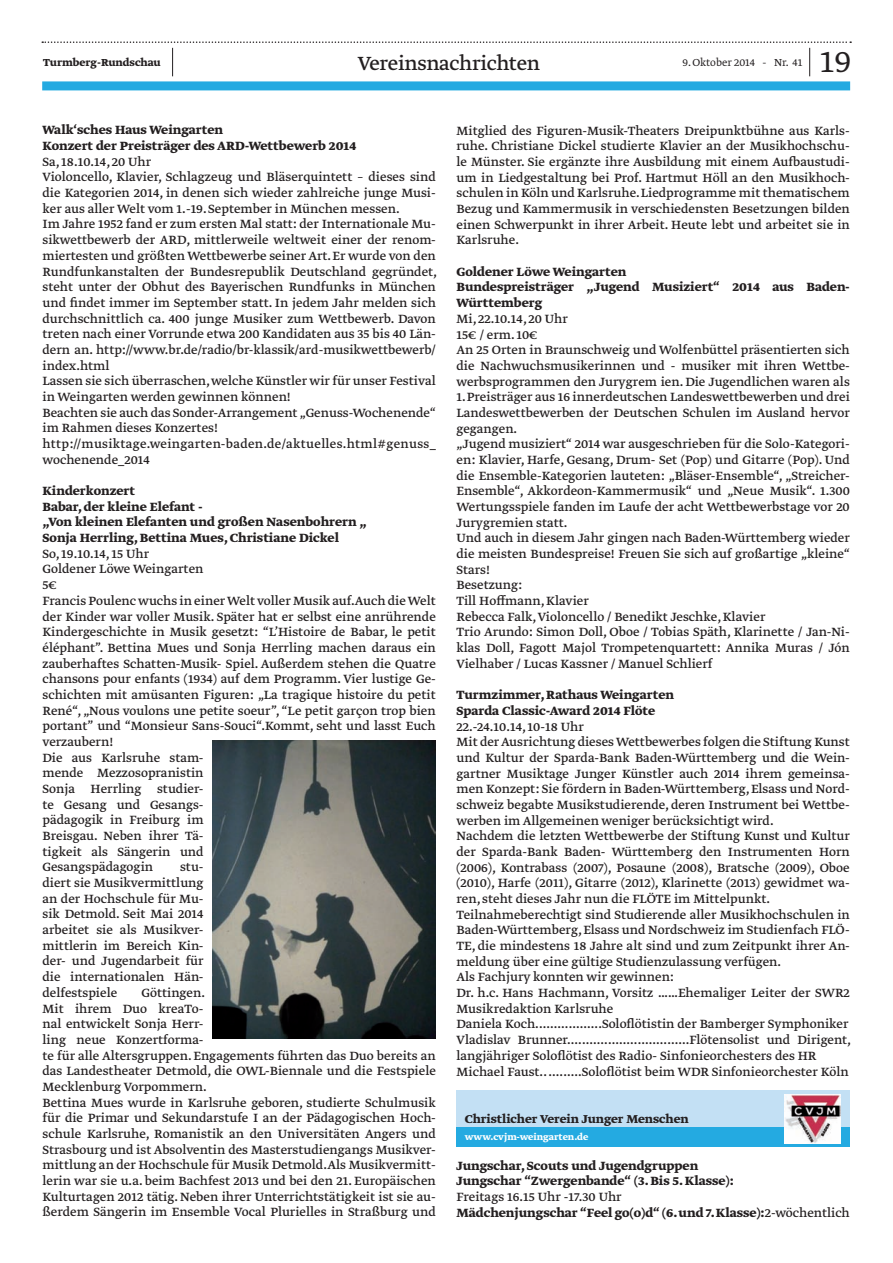
<style>
.page{position:relative;width:893px;height:1263px;background:#fff}
.page>*{position:absolute;margin:0;border:0;box-sizing:border-box;transform-origin:0 0}
.t1{font:300 36px "Greta Text Std";color:#231f20}
.t2{font:22.5px "Greta Text Std";letter-spacing:-.015em;color:#231f20}
.t3{font:14.1px/15.8px "Greta Text Std";color:#231f20}
.t4{font:700 14.1px/15.8px "Greta Text Std";color:#231f20}
.t5{font:700 13.5px "Greta Text Std";color:#231f20}
.t6{font:300 12px "Greta Text Std";color:#231f20}
.t7{font:700 12px "Greta Text Std";color:#231f20}
.t8{font:700 10.5px "Greta Text Std";color:#fff}
.s1{font-weight:400}
</style>
<div class="page">
<div style="left:42px;top:81px;width:808px;height:9px;background:#24aae1"></div>
<svg style="left:42px;top:41px;width:809px;height:35px"></svg>
<img style="left:212px;top:740px;width:224px;height:299px">
<div style="left:456px;top:1090px;width:394px;height:57px;background:#c3e0f4"></div>
<div style="left:456px;top:1127px;width:394px;height:20px;background:#24aae1"></div>
<img style="left:785px;top:1095px;width:55px;height:48px">
<p class="t7" style="left:43px;top:56px;width:119px">Turmberg-Rundschau</p>
<h2 class="t2" style="left:358px;top:50px;width:184px">Vereinsnachrichten</h2>
<p class="t6" style="left:683px;top:56px;width:122px">9. Oktober 2014 - Nr. 41</p>
<h1 class="t1" style="left:820px;top:41px;width:32px">19</h1>
<p class="t4" style="left:43px;top:123px;width:315px">Walk‘sches Haus Weingarten<br>Konzert der Preisträger des ARD-Wettbewerb 2014</p>
<p class="t3" style="left:43px;top:154px;width:396px">Sa, 18.10.14, 20 Uhr<br>Violoncello, Klavier, Schlagzeug und Bläserquintett – dieses sind die Kategorien 2014, in denen sich wieder zahlreiche junge Musi&shy;ker aus aller Welt vom 1.-19. September in München messen.<br>Im Jahre 1952 fand er zum ersten Mal statt: der Internationale Mu&shy;sikwettbewerb der ARD, mittlerweile weltweit einer der renom&shy;miertesten und größten Wettbewerbe seiner Art. Er wurde von den Rundfunkanstalten der Bundesrepublik Deutschland gegründet, steht unter der Obhut des Bayerischen Rundfunks in München und findet immer im September statt. In jedem Jahr melden sich durchschnittlich ca. 400 junge Musiker zum Wettbewerb. Davon treten nach einer Vorrunde etwa 200 Kandidaten aus 35 bis 40 Län&shy;dern an. http://www.br.de/radio/br-klassik/ard-musikwettbewerb/ index.html<br>Lassen sie sich überraschen,welche Künstler wir für unser Festival in Weingarten werden gewinnen können!<br>Beachten sie auch das Sonder-Arrangement „Genuss-Wochenende“ im Rahmen dieses Konzertes! http://musiktage.weingarten-baden.de/aktuelles.html#genuss_ wochenende_2014</p>
<p class="t4" style="left:43px;top:484px;width:326px">Kinderkonzert<br>Babar, der kleine Elefant -<br>„Von kleinen Elefanten und großen Nasenbohrern „ Sonja Herrling, Bettina Mues, Christiane Dickel</p>
<p class="t3" style="left:43px;top:546px;width:395px">So, 19.10.14, 15 Uhr<br>Goldener Löwe Weingarten<br>5€<br>Francis Poulenc wuchs in einer Welt voller Musik auf.Auch die Welt der Kinder war voller Musik. Später hat er selbst eine anrührende Kindergeschichte in Musik gesetzt: “L’Histoire de Babar, le petit éléphant”. Bettina Mues und Sonja Herrling machen daraus ein zauberhaftes Schatten-Musik- Spiel. Außerdem stehen die Quatre chansons pour enfants (1934) auf dem Programm. Vier lustige Ge&shy;schichten mit amüsanten Figuren: „La tragique histoire du petit René“, „Nous voulons une petite soeur”, “Le petit garçon trop bien portant” und “Monsieur Sans-Souci“.Kommt, seht und lasst Euch verzaubern!<br>Die aus Karlsruhe stam-<br>mende Mezzosopranistin<br>Sonja Herrling studier-<br>te Gesang und Gesangs-<br>pädagogik in Freiburg im<br>Breisgau. Neben ihrer Tä-<br>tigkeit als Sängerin und<br>Gesangspädagogin</p>
<p class="t3" style="left:43px;top:860px;width:163px;text-align:justify;text-indent:138px">stu&shy;diert sie Musikvermittlung an der Hochschule für Mu&shy;sik Detmold. Seit Mai 2014 arbeitet sie als Musikver&shy;mittlerin im Bereich Kin&shy;der- und Jugendarbeit für die internationalen Hän&shy;delfestspiele</p>
<p class="t3" style="left:43px;top:985px;width:395px;text-indent:99px">Göttingen.<br>Mit ihrem Duo kreaTo-<br>nal entwickelt Sonja Herr-<br>ling neue Konzertforma-<br>te für alle Altersgruppen. Engagements führten das Duo bereits an das Landestheater Detmold, die OWL-Biennale und die Festspiele Mecklenburg Vorpommern.<br>Bettina Mues wurde in Karlsruhe geboren, studierte Schulmusik für die Primar und Sekundarstufe I an der Pädagogischen Hoch&shy;schule Karlsruhe, Romanistik an den Universitäten Angers und Strasbourg und ist Absolventin des Masterstudiengangs Musikver&shy;mittlung an der Hochschule für Musik Detmold.Als Musikvermitt&shy;lerin war sie u.a. beim Bachfest 2013 und bei den 21. Europäischen Kulturtagen 2012 tätig. Neben ihrer Unterrichtstätigkeit ist sie au&shy;ßerdem Sängerin im Ensemble Vocal Plurielles in Straßburg und</p>
<p class="t3" style="left:456px;top:123px;width:395px;text-align:justify">Mitglied des Figuren-Musik-Theaters Dreipunktbühne aus Karls&shy;ruhe. Christiane Dickel studierte Klavier an der Musikhochschu&shy;le Münster. Sie ergänzte ihre Ausbildung mit einem Aufbaustudi&shy;um in Liedgestaltung bei Prof. Hartmut Höll an den Musikhoch&shy;schulen in Köln und Karlsruhe. Liedprogramme mit thematischem Bezug und Kammermusik in verschiedensten Besetzungen bilden einen Schwerpunkt in ihrer Arbeit. Heute lebt und arbeitet sie in Karlsruhe.</p>
<p class="t4" style="left:456px;top:264px;width:395px">Goldener Löwe Weingarten<br>Bundespreisträger „Jugend Musiziert“ 2014 aus Baden-<br>Württemberg</p>
<p class="t3" style="left:456px;top:311px;width:395px">Mi, 22.10.14, 20 Uhr<br>15€ / erm. 10€<br>An 25 Orten in Braunschweig und Wolfenbüttel präsentierten sich die Nachwuchsmusikerinnen und - musiker mit ihren Wettbe&shy;werbsprogrammen den Jurygrem ien. Die Jugendlichen waren als</p>
<p class="t3" style="left:456px;top:390px;width:395px">1. Preisträger aus 16 innerdeutschen Landeswettbewerben und drei Landeswettbewerben der Deutschen Schulen im Ausland hervor gegangen.<br>„Jugend musiziert“ 2014 war ausgeschrieben für die Solo-Kategori&shy;en: Klavier, Harfe, Gesang, Drum- Set (Pop) und Gitarre (Pop). Und die Ensemble-Kategorien lauteten: „Bläser-Ensemble“, „Streicher-Ensemble“, Akkordeon-Kammermusik“ und „Neue Musik“. 1.300<br>Wertungsspiele fanden im Laufe der acht Wettbewerbstage vor 20<br>Jurygremien statt.<br>Und auch in diesem Jahr gingen nach Baden-Württemberg wieder die meisten Bundespreise! Freuen Sie sich auf großartige „kleine“ Stars!<br>Besetzung:<br>Till Hoffmann, Klavier<br>Rebecca Falk, Violoncello / Benedikt Jeschke, Klavier<br>Trio Arundo: Simon Doll, Oboe / Tobias Späth, Klarinette / Jan-Ni&shy;klas Doll, Fagott Majol Trompetenquartett: Annika Muras / Jón Vielhaber / Lucas Kassner / Manuel Schlierf</p>
<p class="t4" style="left:456px;top:688px;width:219px">Turmzimmer, Rathaus Weingarten<br>Sparda Classic-Award 2014 Flöte</p>
<p class="t3" style="left:456px;top:719px;width:396px">22.-24.10.14, 10-18 Uhr<br>Mit der Ausrichtung dieses Wettbewerbes folgen die Stiftung Kunst und Kultur der Sparda-Bank Baden-Württemberg und die Wein&shy;gartner Musiktage Junger Künstler auch 2014 ihrem gemeinsa&shy;men Konzept: Sie fördern in Baden-Württemberg, Elsass und Nord&shy;schweiz begabte Musikstudierende, deren Instrument bei Wettbe&shy;werben im Allgemeinen weniger berücksichtigt wird.<br>Nachdem die letzten Wettbewerbe der Stiftung Kunst und Kultur der Sparda-Bank Baden- Württemberg den Instrumenten Horn (2006), Kontrabass (2007), Posaune (2008), Bratsche (2009), Oboe (2010), Harfe (2011), Gitarre (2012), Klarinette (2013) gewidmet wa&shy;ren, steht dieses Jahr nun die FLÖTE im Mittelpunkt.<br>Teilnahmeberechtigt sind Studierende aller Musikhochschulen in Baden-Württemberg, Elsass und Nordschweiz im Studienfach FLÖ-TE, die mindestens 18 Jahre alt sind und zum Zeitpunkt ihrer An&shy;meldung über eine gültige Studienzulassung verfügen.<br>Als Fachjury konnten wir gewinnen:<br>Dr. h.c. Hans Hachmann, Vorsitz ……Ehemaliger Leiter der SWR2<br>Musikredaktion Karlsruhe<br>Daniela Koch..................Soloflötistin der Bamberger Symphoniker Vladislav Brunner.................................Flötensolist und Dirigent, langjähriger Soloflötist des Radio- Sinfonieorchesters des HR Michael Faust.. .........Soloflötist beim WDR Sinfonieorchester Köln</p>
<p class="t5" style="left:465px;top:1111px;width:226px">Christlicher Verein Junger Menschen</p>
<p class="t8" style="left:465px;top:1130px;width:125px">www.cvjm-weingarten.de</p>
<p class="t4" style="left:456px;top:1158px;width:279px">Jungschar, Scouts und Jugendgruppen<br>Jungschar “Zwergenbande“ (3. Bis 5. Klasse):</p>
<p class="t4" style="left:456px;top:1189px;width:395px"><span class="s1">Freitags 16.15 Uhr -17.30 Uhr<br></span>Mädchenjungschar “Feel go(o)d“ (6. und 7. Klasse):<span class="s1">2-wöchentlich</span></p>
</div>
